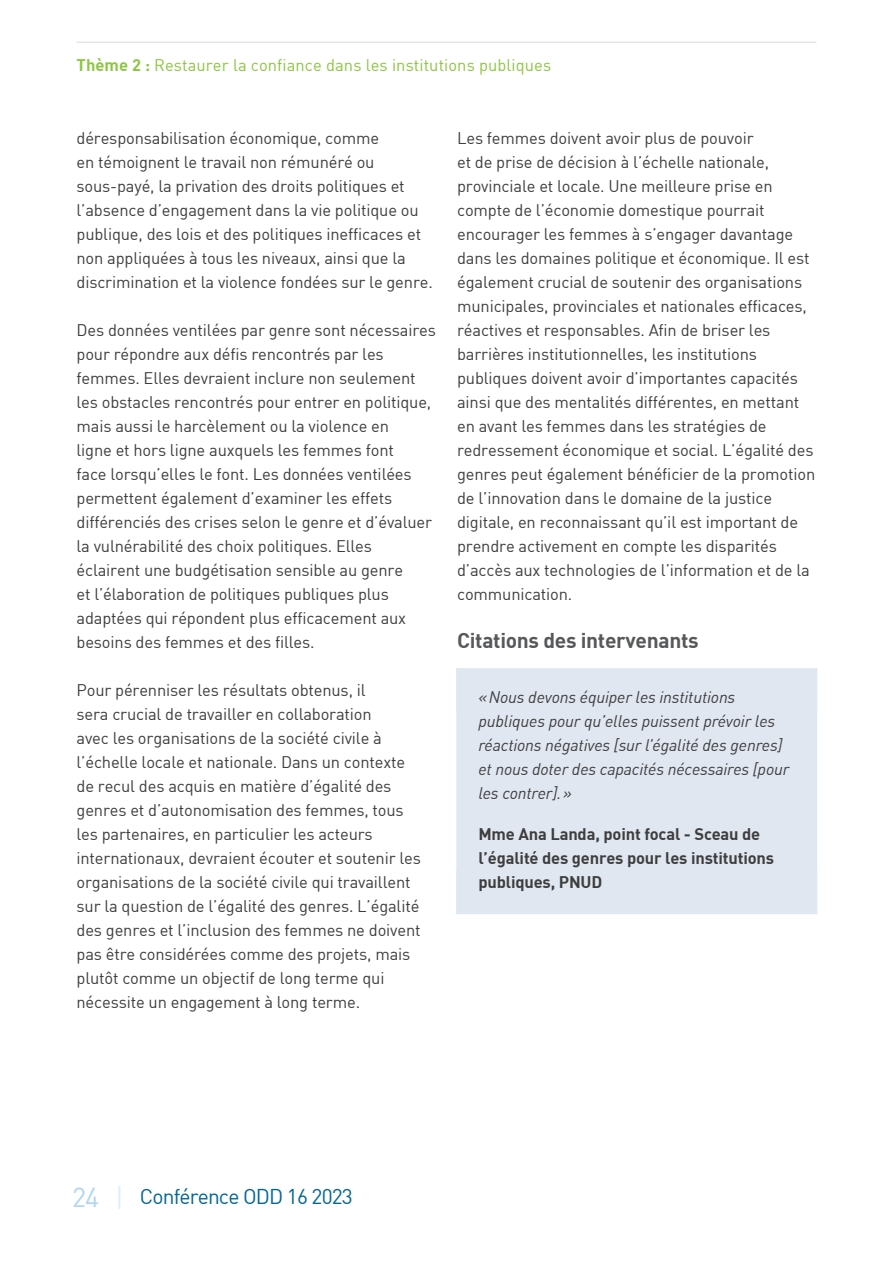
<style>
.page{position:relative;width:893px;height:1263px;background:#fff}
.page>*{position:absolute;margin:0;border:0;box-sizing:border-box;transform-origin:0 0}
.t1{font:21px "DIN Bold";letter-spacing:-.015em;color:#57585a}
.t2{font:21px "DIN";letter-spacing:-.04em;color:#016694}
.Body_Text{font:16.5px/24px "DIN";letter-spacing:-.01em;color:#3e3e3f}
.Quote_Text{font:italic 16.5px/24px "DIN Offc";letter-spacing:-.01em;color:#3e3e3f}
.Quote_Bold{font:16.5px/24px "DIN Bold";letter-spacing:-.01em;color:#3e3e3f}
.t3{font:16.5px "DIN";letter-spacing:.005em;color:#8bc63e}
.s1{font-family:"DIN Bold"}
.s2{font-size:27px;color:#afd7f2}
.s3{font-size:27px;color:#dfeffa}
</style>
<div class="page">
<hr style="left:77px;top:42px;width:739px;height:1px;background:#d8d8d8">
<div style="left:457px;top:691px;width:359px;height:197px;background:#e1e7f0"></div>
<hr style="left:456px;top:668px;width:2px;height:246px;background:#e1e7f0">
<hr style="left:816px;top:668px;width:1px;height:246px;background:#e1e7f0">
<div style="left:456px;top:668px;width:361px;height:45px;background:#e1e7f0"></div>
<div style="left:456px;top:869px;width:361px;height:45px;background:#e1e7f0"></div>
<p class="t3" style="left:77px;top:54px;width:476px"><span class="s1">Thème 2 :</span> Restaurer la confiance dans les institutions publiques</p>
<p class="Body_Text" style="left:77px;top:126px;width:358px">déresponsabilisation économique, comme<br>en témoignent le travail non rémunéré ou sous-payé, la privation des droits politiques et l’absence d’engagement dans la vie politique ou publique, des lois et des politiques inefficaces et non appliquées à tous les niveaux, ainsi que la discrimination et la violence fondées sur le genre.</p>
<p class="Body_Text" style="left:77px;top:318px;width:361px">Des données ventilées par genre sont nécessaires pour répondre aux défis rencontrés par les femmes. Elles devraient inclure non seulement les obstacles rencontrés pour entrer en politique, mais aussi le harcèlement ou la violence en<br>ligne et hors ligne auxquels les femmes font<br>face lorsqu’elles le font. Les données ventilées permettent également d’examiner les effets différenciés des crises selon le genre et d’évaluer la vulnérabilité des choix politiques. Elles éclairent une budgétisation sensible au genre<br>et l’élaboration de politiques publiques plus adaptées qui répondent plus efficacement aux besoins des femmes et des filles.</p>
<p class="Body_Text" style="left:77px;top:678px;width:346px">Pour pérenniser les résultats obtenus, il<br>sera crucial de travailler en collaboration<br>avec les organisations de la société civile à l’échelle locale et nationale. Dans un contexte de recul des acquis en matière d’égalité des genres et d’autonomisation des femmes, tous les partenaires, en particulier les acteurs internationaux, devraient écouter et soutenir les organisations de la société civile qui travaillent sur la question de l’égalité des genres. L’égalité des genres et l’inclusion des femmes ne doivent pas être considérées comme des projets, mais plutôt comme un objectif de long terme qui nécessite un engagement à long terme.</p>
<p class="Body_Text" style="left:457px;top:126px;width:360px">Les femmes doivent avoir plus de pouvoir<br>et de prise de décision à l’échelle nationale, provinciale et locale. Une meilleure prise en compte de l’économie domestique pourrait encourager les femmes à s’engager davantage dans les domaines politique et économique. Il est également crucial de soutenir des organisations municipales, provinciales et nationales efficaces, réactives et responsables. Afin de briser les barrières institutionnelles, les institutions publiques doivent avoir d’importantes capacités ainsi que des mentalités différentes, en mettant en avant les femmes dans les stratégies de redressement économique et social. L’égalité des genres peut également bénéficier de la promotion de l’innovation dans le domaine de la justice digitale, en reconnaissant qu’il est important de prendre activement en compte les disparités d’accès aux technologies de l’information et de la communication.</p>
<h3 class="t1" style="left:457px;top:626px;width:243px">Citations des intervenants</h3>
<p class="Quote_Text" style="left:478px;top:685px;width:312px">« Nous devons équiper les institutions publiques pour qu’elles puissent prévoir les réactions négatives [sur l’égalité des genres] et nous doter des capacités nécessaires [pour les contrer]. »</p>
<p class="Quote_Bold" style="left:478px;top:821px;width:297px">Mme Ana Landa, point focal - Sceau de l’égalité des genres pour les institutions publiques, PNUD</p>
<p class="t2" style="left:72px;top:1184px;width:282px"><span class="s2">24</span> <span class="s3">|</span> Conférence ODD 16 2023</p>
</div>
